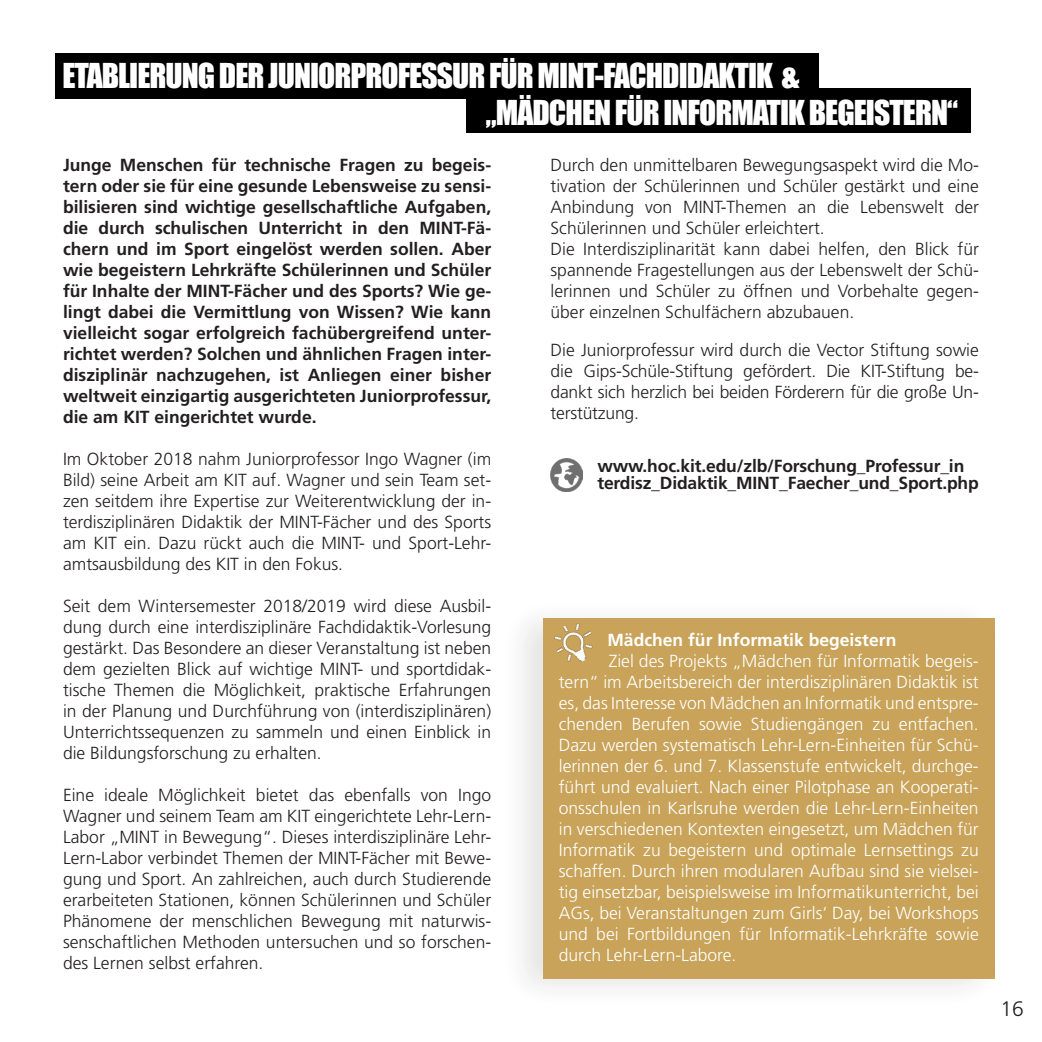
<style>
.page{position:relative;width:1042px;height:1042px;background:#fff}
.page>*{position:absolute;margin:0;border:0;box-sizing:border-box;transform-origin:0 0}
.t1{font:31.5px/37.8px "Impact";letter-spacing:-.03em;color:#fff}
.t2{font:300 21px "Frutiger LT Std";color:#231f20}
.t3{font:300 17.5px/21px "Frutiger LT Std";color:#231f20;text-align:justify}
.t4{font:300 17.5px/21px "Frutiger LT Std";color:#fff;text-align:justify}
.t5{font:700 17.5px/21px "Frutiger LT Std";letter-spacing:-.01em;color:#231f20;text-align:justify}
.t6{font:700 17.5px "Frutiger LT Std";color:#fff}
</style>
<div class="page">
<div style="left:466px;top:88px;width:505px;height:45px;background:#000"></div>
<img style="left:550px;top:458px;width:33px;height:33px">
<div style="left:55px;top:53px;width:764px;height:45px;background:#000"></div>
<div style="left:499px;top:595px;width:507px;height:416px;background:#231f20;opacity:.14"></div>
<div style="left:543px;top:618px;width:451px;height:360px;background:#c8a359"></div>
<img style="left:548px;top:617px;width:53px;height:45px">
<p class="t1" style="left:486px;top:55px;width:474px;text-indent:-423px">ETABLIERUNG DER JUNIORPROFESSUR FÜR MINT-FACHDIDAKTIK &amp;<br>„MÄDCHEN FÜR INFORMATIK BEGEISTERN“</p>
<p class="t3" style="left:550px;top:154px;width:430px">Durch den unmittelbaren Bewegungsaspekt wird die Mo&shy;tivation der Schülerinnen und Schüler gestärkt und eine Anbindung von MINT-Themen an die Lebenswelt der Schülerinnen und Schüler erleichtert.</p>
<p class="t3" style="left:550px;top:238px;width:430px">Die Interdisziplinarität kann dabei helfen, den Blick für spannende Fragestellungen aus der Lebenswelt der Schü&shy;lerinnen und Schüler zu öffnen und Vorbehalte gegen&shy;über einzelnen Schulfächern abzubauen.</p>
<p class="t3" style="left:550px;top:340px;width:430px">Die Juniorprofessur wird durch die Vector Stiftung sowie die Gips-Schüle-Stiftung gefördert. Die KIT-Stiftung be&shy;dankt sich herzlich bei beiden Förderern für die große Un&shy;terstützung.</p>
<p class="t5" style="left:597px;top:455px;width:368px">www.hoc.kit.edu/zlb/Forschung_Professur_in</p>
<p class="t5" style="left:597px;top:473px;width:383px">terdisz_Didaktik_MINT_Faecher_und_Sport.php</p>
<p class="t5" style="left:63px;top:154px;width:430px">Junge Menschen für technische Fragen zu begeis&shy;tern oder sie für eine gesunde Lebensweise zu sensi&shy;bilisieren sind wichtige gesellschaftliche Aufgaben, die durch schulischen Unterricht in den MINT-Fä&shy;chern und im Sport eingelöst werden sollen. Aber wie begeistern Lehrkräfte Schülerinnen und Schüler für Inhalte der MINT-Fächer und des Sports? Wie ge&shy;lingt dabei die Vermittlung von Wissen? Wie kann vielleicht sogar erfolgreich fachübergreifend unter&shy;richtet werden? Solchen und ähnlichen Fragen inter&shy;disziplinär nachzugehen, ist Anliegen einer bisher weltweit einzigartig ausgerichteten Juniorprofessur, die am KIT eingerichtet wurde.</p>
<p class="t3" style="left:63px;top:448px;width:430px">Im Oktober 2018 nahm Juniorprofessor Ingo Wagner (im Bild) seine Arbeit am KIT auf. Wagner und sein Team set&shy;zen seitdem ihre Expertise zur Weiterentwicklung der in&shy;terdisziplinären Didaktik der MINT-Fächer und des Sports am KIT ein. Dazu rückt auch die MINT- und Sport-Lehr&shy;amtsausbildung des KIT in den Fokus.</p>
<p class="t3" style="left:63px;top:595px;width:430px">Seit dem Wintersemester 2018/2019 wird diese Ausbil&shy;dung durch eine interdisziplinäre Fachdidaktik-Vorlesung gestärkt. Das Besondere an dieser Veranstaltung ist neben dem gezielten Blick auf wichtige MINT- und sportdidak&shy;tische Themen die Möglichkeit, praktische Erfahrungen in der Planung und Durchführung von (interdisziplinären)<br>Unterrichtssequenzen zu sammeln und einen Einblick in die Bildungsforschung zu erhalten.</p>
<p class="t3" style="left:63px;top:784px;width:430px">Eine ideale Möglichkeit bietet das ebenfalls von Ingo Wagner und seinem Team am KIT eingerichtete Lehr-Lern-Labor „MINT in Bewegung“. Dieses interdisziplinäre Lehr-Lern-Labor verbindet Themen der MINT-Fächer mit Bewe&shy;gung und Sport. An zahlreichen, auch durch Studierende erarbeiteten Stationen, können Schülerinnen und Schüler Phänomene der menschlichen Bewegung mit naturwis&shy;senschaftlichen Methoden untersuchen und so forschen&shy;des Lernen selbst erfahren.</p>
<p class="t6" style="left:607px;top:629px;width:291px">Mädchen für Informatik begeistern</p>
<p class="t4" style="left:559px;top:650px;width:421px;text-indent:50px">Ziel des Projekts „Mädchen für Informatik begeis&shy;tern“ im Arbeitsbereich der interdisziplinären Didaktik ist es, das Interesse von Mädchen an Informatik und entspre&shy;chenden Berufen sowie Studiengängen zu entfachen.<br>Dazu werden systematisch Lehr-Lern-Einheiten für Schü&shy;lerinnen der 6. und 7. Klassenstufe entwickelt, durchge&shy;führt und evaluiert. Nach einer Pilotphase an Kooperati&shy;onsschulen in Karlsruhe werden die Lehr-Lern-Einheiten in verschiedenen Kontexten eingesetzt, um Mädchen für Informatik zu begeistern und optimale Lernsettings zu schaffen. Durch ihren modularen Aufbau sind sie vielsei&shy;tig einsetzbar, beispielsweise im Informatikunterricht, bei AGs, bei Veranstaltungen zum Girls‘ Day, bei Workshops und bei Fortbildungen für Informatik-Lehrkräfte sowie durch Lehr-Lern-Labore.</p>
<p class="t2" style="left:1000px;top:997px;width:25px">16</p>
</div>
